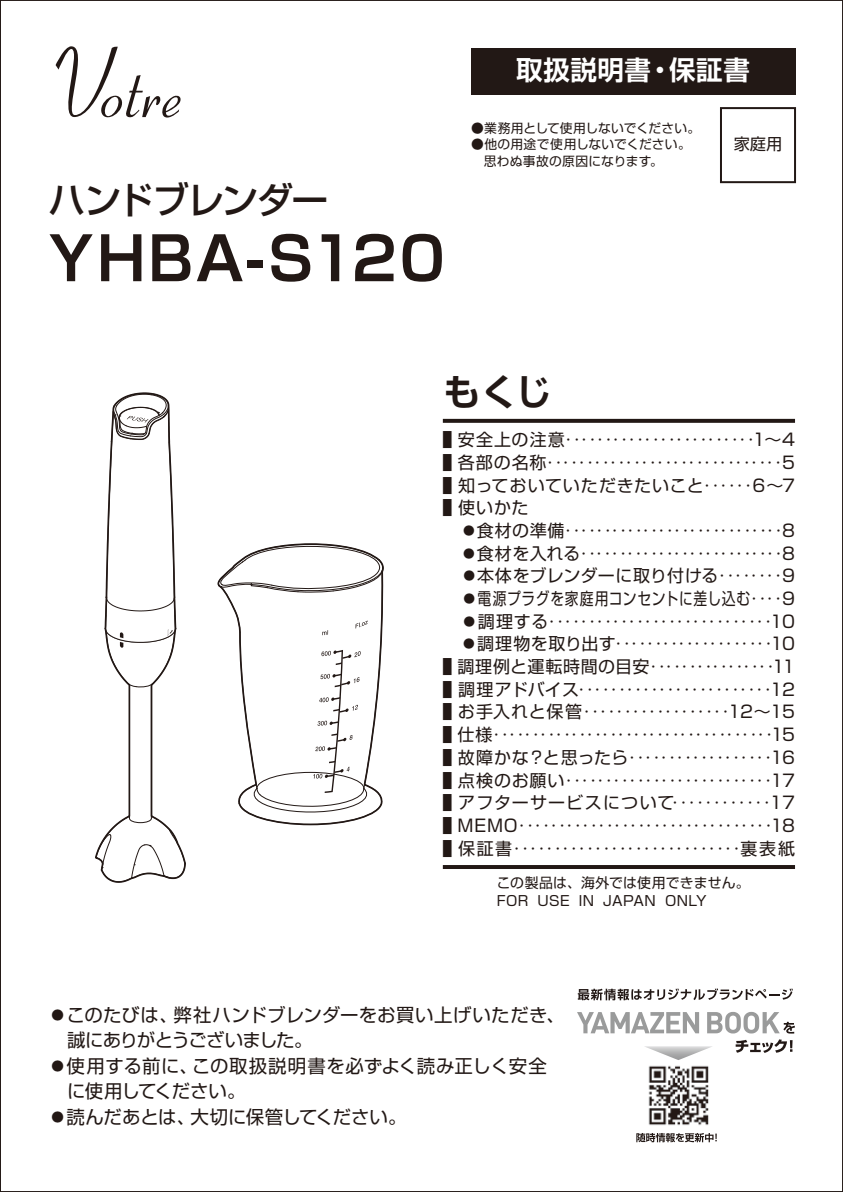
<style>
.page{position:relative;width:843px;height:1192px;background:#fff}
.page>*{position:absolute;margin:0;border:0;box-sizing:border-box;transform-origin:0 0}
.t1{font:700 59.6px "Shin Go Pro De";letter-spacing:.04em;color:#221815}
.t2{font:500 36.8px "Shin Go Pro";letter-spacing:-.045em;color:#221815}
.t3{font:700 36.8px "Shin Go Pro De";color:#221815}
.t4{font:700 26.6px "Shin Go Pro De";letter-spacing:.02em;color:#fff}
.t5{font:18.4px/25.4px "Shin Go Pro";letter-spacing:-.005em;color:#221815}
.t6{font:17px/22.6px "Shin Go Pro";letter-spacing:.05em;color:#221815;text-align:justify}
.t7{font:17px "Shin Go Pro";letter-spacing:.015em;color:#221815}
.t8{font:16.2px "Shin Go Pro";color:#221815}
.t9{font:13.8px/18.4px "Shin Go Pro";letter-spacing:.02em;color:#221815}
.t10{font:12.8px/16.2px "Shin Go Pro";letter-spacing:.01em;color:#221815}
.t11{font:12.8px "Shin Go Pro";letter-spacing:-.015em;color:#221815}
</style>
<div class="page">
<svg style="left:217px;top:543px;width:167px;height:282px"></svg>
<div style="left:720px;top:107px;width:76px;height:76px;border:2px solid #221815"></div>
<svg style="left:0;top:0;width:1px;height:1191px"></svg>
<div style="left:471px;top:48px;width:324px;height:46px;background:#221815"></div>
<img style="left:648px;top:1059px;width:61px;height:67px">
<svg style="left:636px;top:1133px;width:80px;height:8px"></svg>
<svg style="left:577px;top:1012px;width:122px;height:21px"></svg>
<svg style="left:577px;top:988px;width:215px;height:12px"></svg>
<svg style="left:707px;top:1011px;width:88px;height:22px"></svg>
<svg style="left:735px;top:1039px;width:57px;height:13px"></svg>
<svg style="left:645px;top:1046px;width:67px;height:13px"></svg>
<svg style="left:443px;top:865px;width:352px;height:3px"></svg>
<svg style="left:443px;top:419px;width:352px;height:4px"></svg>
<svg style="left:56px;top:46px;width:125px;height:72px"></svg>
<svg style="left:95px;top:687px;width:91px;height:196px"></svg>
<svg style="left:104px;top:392px;width:73px;height:295px"></svg>
<h3 class="t4" style="left:516px;top:48px;width:235px">取扱説明書・保証書</h3>
<h2 class="t2" style="left:48px;top:170px;width:281px">ハンドブレンダー</h2>
<h1 class="t1" style="left:48px;top:209px;width:398px">YHBA-S120</h1>
<p class="t11" style="left:471px;top:118px;width:231px">●業務用として使用しないでください。</p>
<p class="t10" style="left:471px;top:135px;width:221px">●他の用途で使用しないでください。　思わぬ事故の原因になります。</p>
<h2 class="t3" style="left:443px;top:362px;width:109px">もくじ</h2>
<p class="t8" style="left:733px;top:131px;width:50px">家庭用</p>
<p class="t6" style="left:443px;top:426px;width:353px">▌安全上の注意‥‥‥‥‥‥‥‥‥‥‥‥1～4 ▌各部の名称‥‥‥‥‥‥‥‥‥‥‥‥‥‥‥5 ▌知っておいていただきたいこと‥‥‥6～7</p>
<p class="t6" style="left:460px;top:517px;width:336px">●食材の準備‥‥‥‥‥‥‥‥‥‥‥‥‥‥8</p>
<p class="t6" style="left:460px;top:539px;width:336px">●食材を入れる‥‥‥‥‥‥‥‥‥‥‥‥‥8</p>
<p class="t7" style="left:461px;top:561px;width:336px">●本体をブレンダーに取り付ける‥‥‥‥9</p>
<p class="t6" style="left:460px;top:585px;width:336px">●電源プラグを家庭用コンセントに差し込む‥‥9</p>
<p class="t6" style="left:461px;top:607px;width:335px">●調理する‥‥‥‥‥‥‥‥‥‥‥‥‥‥10</p>
<p class="t6" style="left:443px;top:630px;width:353px;text-indent:17px">●調理物を取り出す‥‥‥‥‥‥‥‥‥‥10 ▌調理例と運転時間の目安‥‥‥‥‥‥‥‥11 ▌調理アドバイス‥‥‥‥‥‥‥‥‥‥‥‥12 ▌お手入れと保管‥‥‥‥‥‥‥‥‥12～15 ▌仕様‥‥‥‥‥‥‥‥‥‥‥‥‥‥‥‥‥‥15 ▌故障かな？と思ったら‥‥‥‥‥‥‥‥‥16 ▌点検のお願い‥‥‥‥‥‥‥‥‥‥‥‥‥17 ▌アフターサービスについて‥‥‥‥‥‥17 ▌MEMO‥‥‥‥‥‥‥‥‥‥‥‥‥‥‥‥18 ▌保証書‥‥‥‥‥‥‥‥‥‥‥‥‥‥裏表紙</p>
<p class="t9" style="left:497px;top:871px;width:254px">この製品は、海外では使用できません。<br>FOR USE IN JAPAN ONLY</p>
<p class="t5" style="left:67px;top:999px;width:499px;text-indent:-18px">●このたびは、弊社ハンドブレンダーをお買い上げいただき、誠にありがとうございました。</p>
<p class="t5" style="left:67px;top:1050px;width:481px;text-indent:-19px">●使用する前に、この取扱説明書を必ずよく読み正しく安全に使用してください。</p>
<p class="t5" style="left:48px;top:1101px;width:359px">●読んだあとは、大切に保管してください。</p>
</div>
